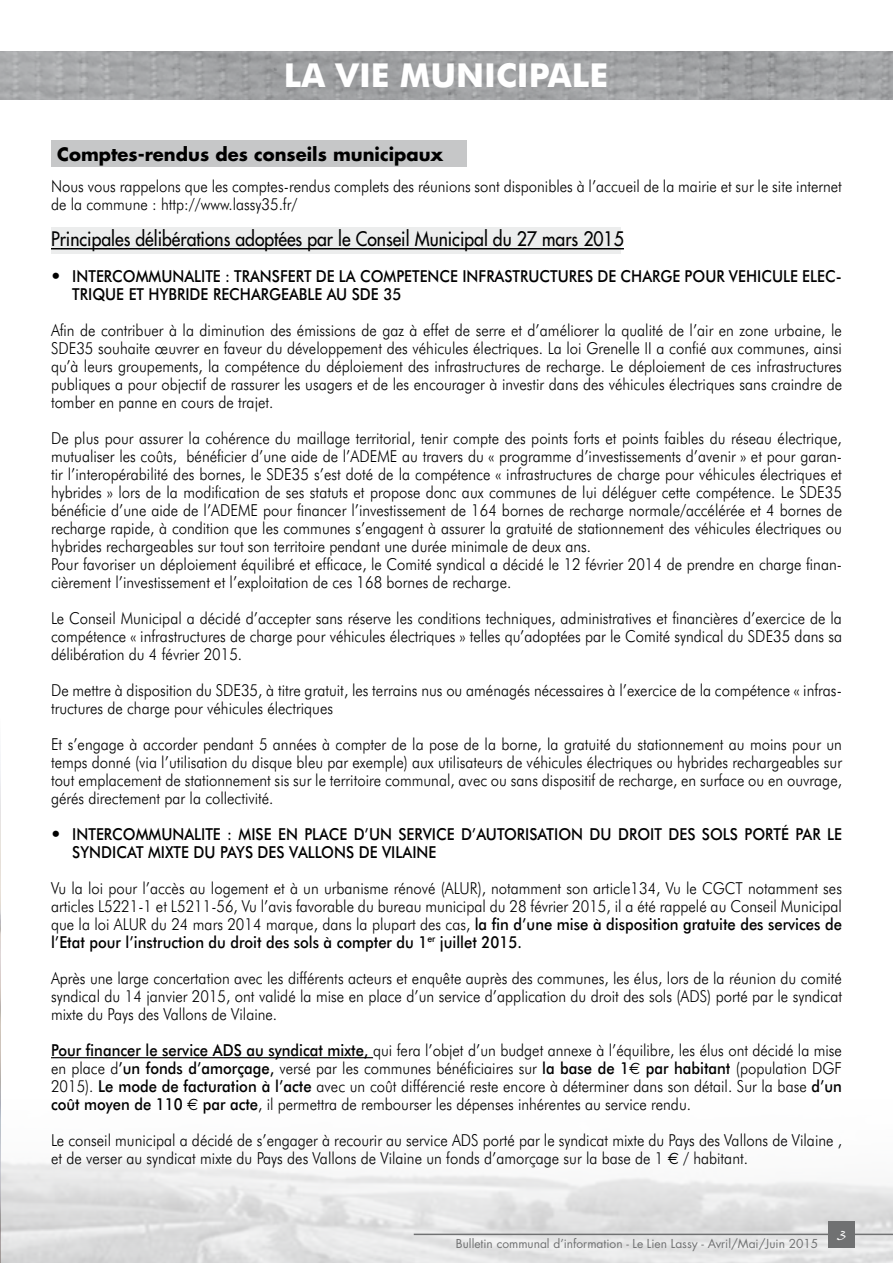
<style>
.page{position:relative;width:893px;height:1263px;background:#fff}
.page>*{position:absolute;margin:0;border:0;box-sizing:border-box;transform-origin:0 0}
.t1{font:700 33px "Futura BT";color:#fff}
.t2{font:19.5px "Futura";color:#000;scale:.9 1}
.t3{font:700 18px "Futura";color:#000}
.t4{font:300 16.5px/18px "Futura BT";color:#000;text-align:justify;scale:.9 1}
.t5{font:500 16.5px/18px "Futura BT";color:#000;scale:.9 1}
.t6{font:12px "Futura";color:#707172}
.t7{font:12px "Hans Hand";color:#fff}
.s1{font-family:"Futura";font-weight:400}
.s2{font-weight:500}
.s3{font-family:"Euro Sans";font-weight:400}
</style>
<div class="page">
<hr style="left:414px;top:1233px;width:479px;height:2px;background:#707172">
<div style="left:828px;top:1221px;width:27px;height:27px;background:#707172"></div>
<img style="left:0;top:51px;width:1px;height:49px">
<div style="left:51px;top:228px;width:569px;height:26px;background:#eceded"></div>
<div style="left:51px;top:140px;width:415px;height:27px;background:#c6c7c8"></div>
<img style="left:1px;top:51px;width:892px;height:48px">
<hr style="left:51px;top:248px;width:573px;height:1px;background:#000">
<hr style="left:51px;top:1057px;width:322px;height:1px;background:#000">
<img style="left:0;top:754px;width:1px;height:509px">
<h1 class="t1" style="left:284px;top:55px;width:326px">LA VIE MUNICIPALE</h1>
<p class="t3" style="left:57px;top:142px;width:388px">Comptes-rendus des conseils municipaux</p>
<p class="t4" style="left:51px;top:177px;width:880px">Nous vous rappelons que les comptes-rendus complets des réunions sont disponibles à l’accueil de la mairie et sur le site internet de la commune : http://www.lassy35.fr/</p>
<p class="t2" style="left:51px;top:226px;width:638px">Principales délibérations adoptées par le Conseil Municipal du 27 mars 2015</p>
<p class="t5" style="left:72px;top:267px;width:857px;text-indent:-21px"><span class="s1">•</span> INTERCOMMUNALITE : TRANSFERT DE LA COMPETENCE INFRASTRUCTURES DE CHARGE POUR VEHICULE ELEC-<br>TRIQUE ET HYBRIDE RECHARGEABLE AU SDE 35</p>
<p class="t4" style="left:51px;top:321px;width:880px">Afin de contribuer à la diminution des émissions de gaz à effet de serre et d’améliorer la qualité de l’air en zone urbaine, le SDE35 souhaite œuvrer en faveur du développement des véhicules électriques. La loi Grenelle II a confié aux communes, ainsi qu’à leurs groupements, la compétence du déploiement des infrastructures de recharge. Le déploiement de ces infrastructures publiques a pour objectif de rassurer les usagers et de les encourager à investir dans des véhicules électriques sans craindre de tomber en panne en cours de trajet.</p>
<p class="t4" style="left:51px;top:429px;width:880px;text-align:left">De plus pour assurer la cohérence du maillage territorial, tenir compte des points forts et points faibles du réseau électrique, mutualiser les coûts, bénéficier d’une aide de l’ADEME au travers du « programme d’investissements d’avenir » et pour garan&shy;tir l’interopérabilité des bornes, le SDE35 s’est doté de la compétence « infrastructures de charge pour véhicules électriques et hybrides » lors de la modification de ses statuts et propose donc aux communes de lui déléguer cette compétence. Le SDE35 bénéficie d’une aide de l’ADEME pour financer l’investissement de 164 bornes de recharge normale/accélérée et 4 bornes de recharge rapide, à condition que les communes s’engagent à assurer la gratuité de stationnement des véhicules électriques ou hybrides rechargeables sur tout son territoire pendant une durée minimale de deux ans.<br>Pour favoriser un déploiement équilibré et efficace, le Comité syndical a décidé le 12 février 2014 de prendre en charge finan&shy;cièrement l’investissement et l’exploitation de ces 168 bornes de recharge.</p>
<p class="t4" style="left:51px;top:609px;width:880px">Le Conseil Municipal a décidé d’accepter sans réserve les conditions techniques, administratives et financières d’exercice de la compétence « infrastructures de charge pour véhicules électriques » telles qu’adoptées par le Comité syndical du SDE35 dans sa délibération du 4 février 2015.</p>
<p class="t4" style="left:51px;top:681px;width:880px">De mettre à disposition du SDE35, à titre gratuit, les terrains nus ou aménagés nécessaires à l’exercice de la compétence « infras&shy;tructures de charge pour véhicules électriques</p>
<p class="t4" style="left:51px;top:735px;width:880px">Et s’engage à accorder pendant 5 années à compter de la pose de la borne, la gratuité du stationnement au moins pour un temps donné (via l’utilisation du disque bleu par exemple) aux utilisateurs de véhicules électriques ou hybrides rechargeables sur tout emplacement de stationnement sis sur le territoire communal, avec ou sans dispositif de recharge, en surface ou en ouvrage, gérés directement par la collectivité.</p>
<p class="t5" style="left:72px;top:825px;width:857px;text-indent:-21px"><span class="s1">•</span> INTERCOMMUNALITE : MISE EN PLACE D’UN SERVICE D’AUTORISATION DU DROIT DES SOLS PORTÉ PAR LE<br>SYNDICAT MIXTE DU PAYS DES VALLONS DE VILAINE</p>
<p class="t4" style="left:51px;top:879px;width:880px">Vu la loi pour l’accès au logement et à un urbanisme rénové (ALUR), notamment son article134, Vu le CGCT notamment ses articles L5221-1 et L5211-56, Vu l’avis favorable du bureau municipal du 28 février 2015, il a été rappelé au Conseil Municipal que la loi ALUR du 24 mars 2014 marque, dans la plupart des cas, <span class="s2">la fin d’une mise à disposition gratuite des services de l’Etat pour l’instruction du droit des sols à compter du 1</span><sup>er</sup> <span class="s2">juillet 2015.</span></p>
<p class="t4" style="left:51px;top:969px;width:880px">Après une large concertation avec les différents acteurs et enquête auprès des communes, les élus, lors de la réunion du comité syndical du 14 janvier 2015, ont validé la mise en place d’un service d’application du droit des sols (ADS) porté par le syndicat mixte du Pays des Vallons de Vilaine.</p>
<p class="t4" style="left:51px;top:1041px;width:880px"><span class="s2">Pour financer le service ADS au syndicat mixte,</span> qui fera l’objet d’un budget annexe à l’équilibre, les élus ont décidé la mise en place d<span class="s2">’un fonds d’amorçage,</span> versé par les communes bénéficiaires sur <span class="s2">la base de 1</span><span class="s3">€</span> <span class="s2">par habitant</span> (population DGF 2015). <span class="s2">Le mode de facturation à l’acte</span> avec un coût différencié reste encore à déterminer dans son détail. Sur la base <span class="s2">d’un coût moyen de 110</span> <span class="s3">€</span> <span class="s2">par acte</span>, il permettra de rembourser les dépenses inhérentes au service rendu.</p>
<p class="t4" style="left:51px;top:1131px;width:880px">Le conseil municipal a décidé de s’engager à recourir au service ADS porté par le syndicat mixte du Pays des Vallons de Vilaine , et de verser au syndicat mixte du Pays des Vallons de Vilaine un fonds d’amorçage sur la base de 1 <span class="s3">€</span> / habitant.</p>
<p class="t6" style="left:456px;top:1235px;width:364px">Bulletin communal d’information - Le Lien Lassy - Avril/Mai/Juin 2015</p>
<p class="t7" style="left:837px;top:1229px;width:10px">3</p>
</div>
